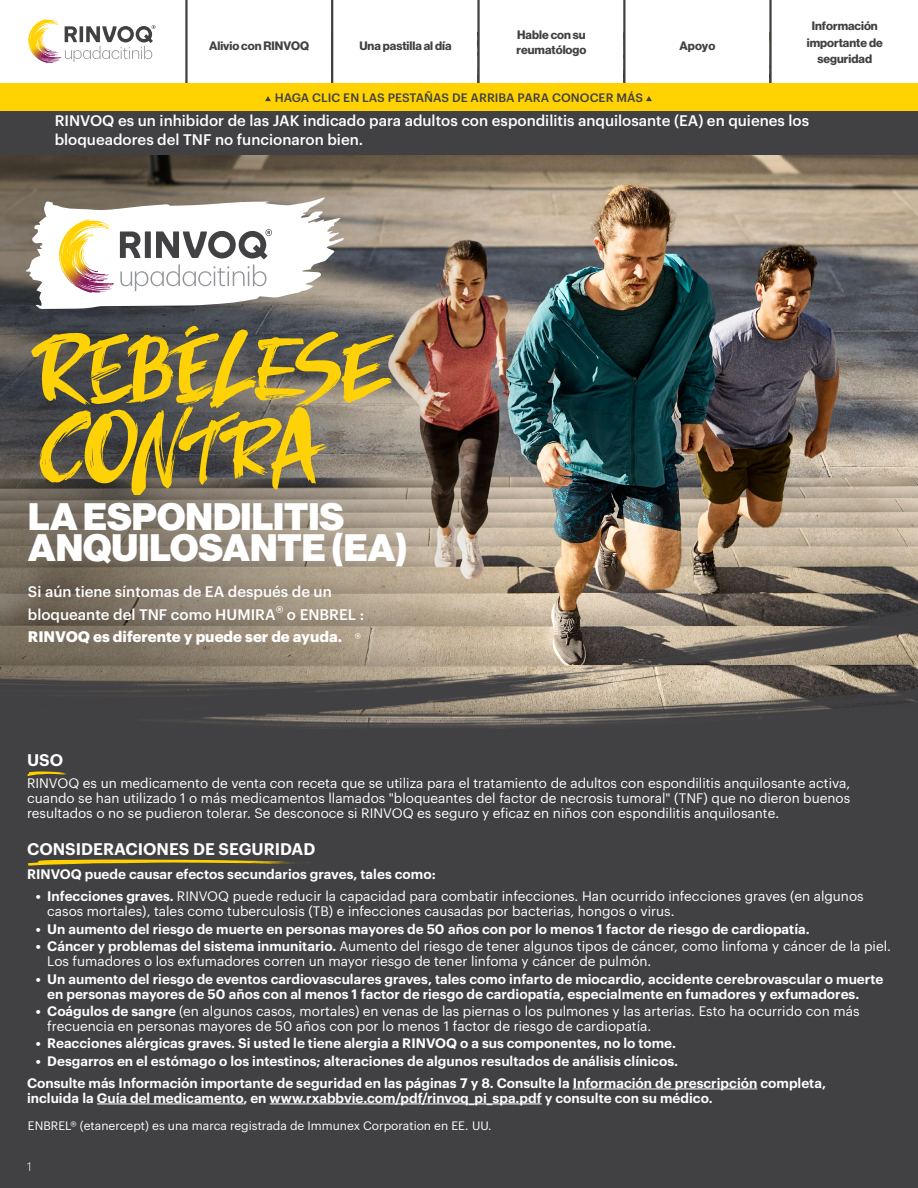
<style>
.page{position:relative;width:918px;height:1188px;background:#fff}
.page>*{position:absolute;margin:0;border:0;box-sizing:border-box;transform-origin:0 0}
.t1{font:37.5px/31.5px "N Haas Grotesk DS Pro 95 Blk";color:#fff}
.t2{font:600 16.5px "Graphik";color:#fff}
.t3{font:500 15px/22.8px "Graphik";color:#fff}
.t4{font:13.5px/15px "Graphik";color:#fff}
.t5{font:600 13.5px/15px "Graphik";color:#fff}
.t6{font:12px/16.5px "N Haas Grotesk DS Pro 75 Bd";color:#414042}
.t7{font:12px "Graphik";color:#fff}
.t8{font:500 12px "Graphik";letter-spacing:.005em;color:#414042}
.t9{font:300 12px "Graphik";color:#fff}
.s1{font-weight:700}
.s2{font-size:12px}
.s3{font-weight:600}
</style>
<div class="page">
<img style="left:333px;top:33px;width:585px;height:547px">
<img style="left:0;top:154px;width:573px;height:426px">
<div style="left:0;top:729px;width:918px;height:459px;background:#414042"></div>
<hr style="left:573px;top:1089px;width:184px;height:1px;background:#fff">
<hr style="left:97px;top:1104px;width:146px;height:1px;background:#fff">
<hr style="left:270px;top:1104px;width:272px;height:1px;background:#fff">
<div style="left:480px;top:0;width:143px;height:84px;background:#fff"></div>
<div style="left:334px;top:0;width:143px;height:84px;background:#fff"></div>
<div style="left:626px;top:0;width:143px;height:84px;background:#fff"></div>
<div style="left:772px;top:0;width:146px;height:84px;background:#fff"></div>
<svg style="left:65px;top:25px;width:91px;height:37px"></svg>
<svg style="left:28px;top:19px;width:21px;height:31px"></svg>
<hr style="left:185px;top:0;width:3px;height:84px;background:#414042">
<hr style="left:331px;top:0;width:2px;height:84px;background:#414042">
<hr style="left:477px;top:0;width:3px;height:84px;background:#414042">
<hr style="left:623px;top:0;width:3px;height:84px;background:#414042">
<hr style="left:769px;top:0;width:3px;height:84px;background:#414042">
<svg style="left:27px;top:859px;width:138px;height:7px"></svg>
<div style="left:0;top:83px;width:918px;height:28px;background:#ffd200"></div>
<div style="left:0;top:111px;width:918px;height:43px;background:#414042"></div>
<svg style="left:265px;top:96px;width:6px;height:5px"></svg>
<svg style="left:646px;top:96px;width:6px;height:5px"></svg>
<svg style="left:26px;top:198px;width:318px;height:111px"></svg>
<svg style="left:27px;top:771px;width:20px;height:5px"></svg>
<img style="left:0;top:580px;width:918px;height:149px">
<svg style="left:31px;top:327px;width:363px;height:168px;background:#928340"></svg>
<p class="t6" style="left:209px;top:37px;width:101px">Alivio con RINVOQ</p>
<p class="t6" style="left:359px;top:37px;width:94px">Una pastilla al día</p>
<p class="t6" style="left:517px;top:28px;width:71px;line-height:15px">Hable con su reumatólogo</p>
<p class="t6" style="left:680px;top:37px;width:37px">Apoyo</p>
<p class="t8" style="left:275px;top:88px;width:370px">HAGA CLIC EN LAS PESTAÑAS DE ARRIBA PARA CONOCER MÁS</p>
<p class="t6" style="left:807px;top:18px;width:78px;text-align:center">Información importante de seguridad</p>
<p class="t3" style="left:55px;top:109px;width:756px;line-height:19.5px">RINVOQ es un inhibidor de las JAK indicado para adultos con espondilitis anquilosante (EA) en quienes los bloqueadores del TNF no funcionaron bien.</p>
<h1 class="t1" style="left:28px;top:501px;width:381px">LA ESPONDILITIS<br>ANQUILOSANTE (EA)</h1>
<p class="t3" style="left:28px;top:579px;width:338px">Si aún tiene síntomas de EA después de un bloqueante del TNF como HUMIRA® o ENBREL :<br><span class="s1">RINVOQ es diferente y puede ser de ayuda.</span> <span class="s2">®</span></p>
<p class="t2" style="left:27px;top:748px;width:38px">USO</p>
<p class="t4" style="left:27px;top:774px;width:825px;text-align:justify">RINVOQ es un medicamento de venta con receta que se utiliza para el tratamiento de adultos con espondilitis anquilosante activa, cuando se han utilizado 1 o más medicamentos llamados "bloqueantes del factor de necrosis tumoral" (TNF) que no dieron buenos resultados o no se pudieron tolerar. Se desconoce si RINVOQ es seguro y eficaz en niños con espondilitis anquilosante.</p>
<p class="t2" style="left:27px;top:836px;width:290px">CONSIDERACIONES DE SEGURIDAD</p>
<p class="t5" style="left:27px;top:866px;width:410px">RINVOQ puede causar efectos secundarios graves, tales como:</p>
<p class="t4" style="left:47px;top:888px;width:818px;text-indent:-11px"><span class="s1">•</span> <span class="s3">Infecciones graves.</span> RINVOQ puede reducir la capacidad para combatir infecciones. Han ocurrido infecciones graves (en algunos casos mortales), tales como tuberculosis (TB) e infecciones causadas por bacterias, hongos o virus.</p>
<p class="t5" style="left:36px;top:920px;width:775px"><span class="s1">•</span> Un aumento del riesgo de muerte en personas mayores de 50 años con por lo menos 1 factor de riesgo de cardiopatía.</p>
<p class="t4" style="left:47px;top:938px;width:845px;text-indent:-11px"><span class="s1">•</span> <span class="s3">Cáncer y problemas del sistema inmunitario.</span> Aumento del riesgo de tener algunos tipos de cáncer, como linfoma y cáncer de la piel.<br>Los fumadores o los exfumadores corren un mayor riesgo de tener linfoma y cáncer de pulmón.</p>
<p class="t5" style="left:47px;top:970px;width:838px;text-indent:-11px"><span class="s1">•</span> Un aumento del riesgo de eventos cardiovasculares graves, tales como infarto de miocardio, accidente cerebrovascular o muerte en personas mayores de 50 años con al menos 1 factor de riesgo de cardiopatía, especialmente en fumadores y exfumadores.</p>
<p class="t4" style="left:47px;top:1002px;width:814px;text-indent:-11px"><span class="s1">•</span> <span class="s3">Coágulos de sangre</span> (en algunos casos, mortales) en venas de las piernas o los pulmones y las arterias. Esto ha ocurrido con más frecuencia en personas mayores de 50 años con por lo menos 1 factor de riesgo de cardiopatía.</p>
<p class="t5" style="left:36px;top:1035px;width:642px"><span class="s1">•</span> Reacciones alérgicas graves. Si usted le tiene alergia a RINVOQ o a sus componentes, no lo tome.</p>
<p class="t5" style="left:27px;top:1049px;width:801px;line-height:21.8px;text-indent:9px"><span class="s1">•</span> Desgarros en el estómago o los intestinos; alteraciones de algunos resultados de análisis clínicos.<br>Consulte más Información importante de seguridad en las páginas 7 y 8. Consulte la Información de prescripción completa,</p>
<p class="t5" style="left:27px;top:1089px;width:687px">incluida la Guía del medicamento, en www.rxabbvie.com/pdf/rinvoq_pi_spa.pdf y consulte con su médico.</p>
<p class="t7" style="left:28px;top:1117px;width:465px">ENBREL® (etanercept) es una marca registrada de Immunex Corporation en EE. UU.</p>
<p class="t9" style="left:27px;top:1158px;width:6px">1</p>
</div>
